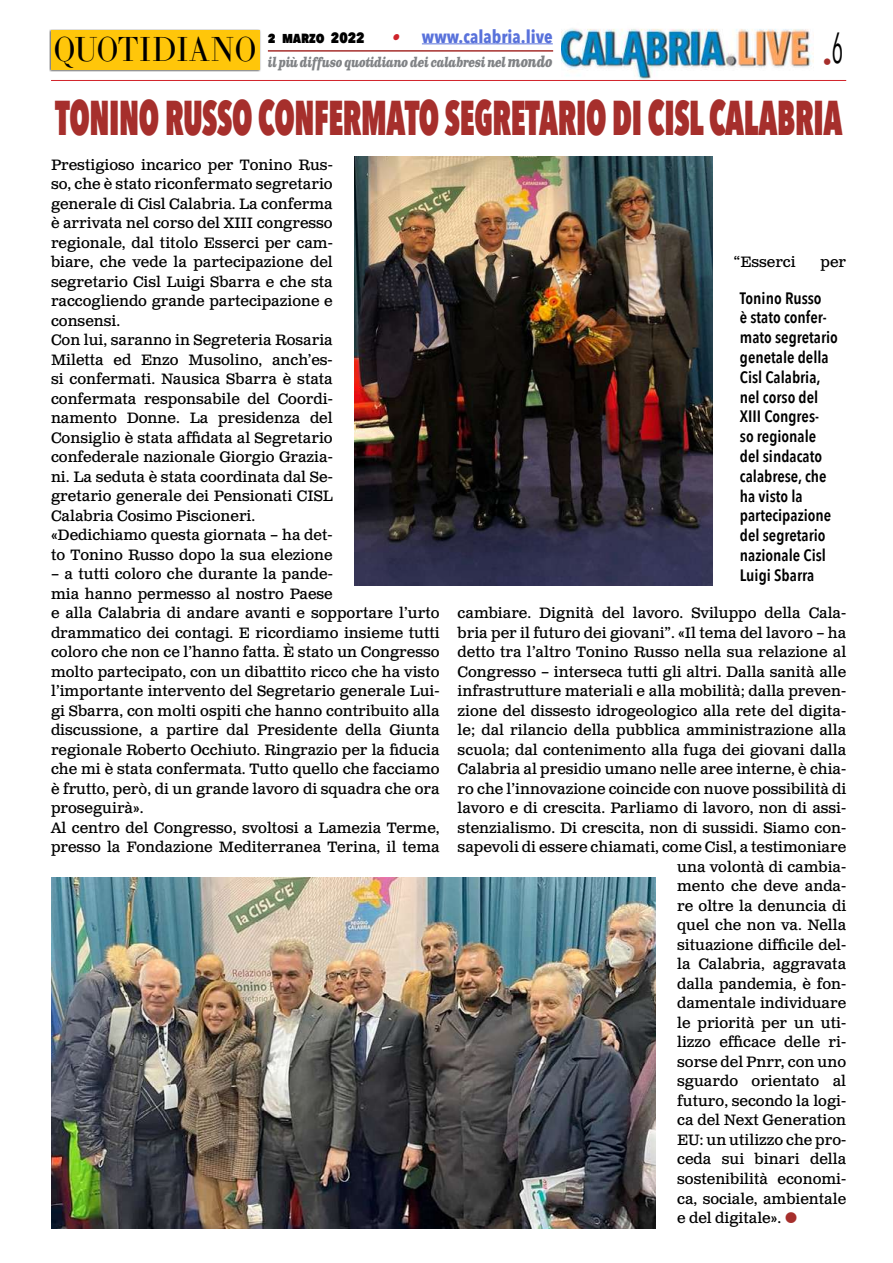
<style>
.page{position:relative;width:893px;height:1263px;background:#fff}
.page>*{position:absolute;margin:0;border:0;box-sizing:border-box;transform-origin:0 0}
.t1{font:800 48.75px "Avenir Next Condensed";letter-spacing:-.01em;color:#a62f2c;scale:.65 1}
.t2{font:34.2px "LTC Bodoni 175 Pro";color:#000;scale:.88 1}
.t3{font:700 18px "Avenir Next Condensed";color:#5972db}
.t4{font:18px "Avenir Next Condensed";color:#a62f2c}
.t5{font:600 16.5px/19.8px "Avenir Next Condensed";color:#000}
.t6{font:15px/19.5px "Clarendon Text Pro";color:#000}
.t7{font:800 15px "Avenir Next Condensed";color:#000}
.t8{font:italic 700 13.5px "Clarendon Text Pro";letter-spacing:-.05em;color:#808285;scale:.79 1}
.s1{font-family:"Clarendon Text Pro";font-style:italic;font-size:16.5px;color:#ce242b}
.s2{font-size:15px}
</style>
<div class="page">
<img style="left:561px;top:28px;width:252px;height:52px">
<hr style="left:51px;top:80px;width:795px;height:1px;background:#d2232a">
<div style="left:49px;top:29px;width:212px;height:43px;background:#000;opacity:.75"></div>
<div style="left:51px;top:31px;width:208px;height:39px;background:#ffc60a"></div>
<hr style="left:422px;top:43px;width:131px;height:1px;background:#5972db">
<hr style="left:268px;top:50px;width:285px;height:2px;background:#a62f2c">
<img style="left:354px;top:156px;width:359px;height:429px">
<img style="left:51px;top:878px;width:605px;height:351px">
<h2 class="t2" style="left:54px;top:27px;width:232px">QUOTIDIANO</h2>
<p class="t7" style="left:268px;top:28px;width:98px">2 marzo 2022</p>
<p class="t3" style="left:393px;top:25px;width:161px"><span class="s1">•</span> www.calabria.live</p>
<p class="t4" style="left:823px;top:46px;width:22px">•<sup>6</sup></p>
<h1 class="t1" style="left:55px;top:87px;width:1213px">TONINO RUSSO CONFERMATO SEGRETARIO DI CISL CALABRIA</h1>
<p class="t6" style="left:51px;top:156px;width:283px">Prestigioso incarico per Tonino Rus&shy;so, che è stato riconfermato segretario generale di Cisl Calabria. La conferma è arrivata nel corso del XIII congresso regionale, dal titolo Esserci per cam&shy;biare, che vede la partecipazione del segretario Cisl Luigi Sbarra e che sta raccogliendo grande partecipazione e consensi.<br>Con lui, saranno in Segreteria Rosaria Miletta ed Enzo Musolino, anch’es&shy;si confermati. Nausica Sbarra è stata confermata responsabile del Coordi&shy;namento Donne. La presidenza del Consiglio è stata affidata al Segretario confederale nazionale Giorgio Grazia&shy;ni. La seduta è stata coordinata dal Se&shy;gretario generale dei Pensionati CISL Calabria Cosimo Piscioneri. «Dedichiamo questa giornata – ha det&shy;to Tonino Russo dopo la sua elezione</p>
<p class="t6" style="left:51px;top:565px;width:390px">– a tutti coloro che durante la pande-<br>mia hanno permesso al nostro Paese<br>e alla Calabria di andare avanti e sopportare l’urto drammatico dei contagi. E ricordiamo insieme tutti coloro che non ce l’hanno fatta. È stato un Congresso molto partecipato, con un dibattito ricco che ha visto l’importante intervento del Segretario generale Lui&shy;gi Sbarra, con molti ospiti che hanno contribuito alla discussione, a partire dal Presidente della Giunta regionale Roberto Occhiuto. Ringrazio per la fiducia che mi è stata confermata. Tutto quello che facciamo è frutto, però, di un grande lavoro di squadra che ora proseguirà».<br>Al centro del Congresso, svoltosi a Lamezia Terme, presso la Fondazione Mediterranea Terina, il tema</p>
<p class="t8" style="left:268px;top:53px;width:362px">il più diffuso quotidiano dei calabresi nel <span class="s2">mondo</span></p>
<p class="t6" style="left:734px;top:253px;width:63px">“Esserci</p>
<p class="t6" style="left:821px;top:253px;width:27px">per</p>
<p class="t5" style="left:740px;top:287px;width:100px">Tonino Russo<br>è stato confer&shy;mato segretario genetale della<br>Cisl Calabria, nel corso del<br>XIII Congres-<br>so regionale del sindacato calabrese, che ha visto la partecipazione del segretario nazionale Cisl<br>Luigi Sbarra</p>
<p class="t6" style="left:458px;top:604px;width:390px">cambiare. Dignità del lavoro. Sviluppo della Cala-</p>
<p class="t6" style="left:458px;top:624px;width:390px">bria per il futuro dei giovani”. «Il tema del lavoro – ha</p>
<p class="t6" style="left:458px;top:643px;width:390px">detto tra l’altro Tonino Russo nella sua relazione al</p>
<p class="t6" style="left:458px;top:663px;width:390px">Congresso – interseca tutti gli altri. Dalla sanità alle</p>
<p class="t6" style="left:458px;top:682px;width:390px">infrastrutture materiali e alla mobilità; dalla preven-</p>
<p class="t6" style="left:458px;top:702px;width:390px">zione del dissesto idrogeologico alla rete del digita-</p>
<p class="t6" style="left:458px;top:721px;width:390px">le; dal rilancio della pubblica amministrazione alla</p>
<p class="t6" style="left:458px;top:741px;width:390px">scuola; dal contenimento alla fuga dei giovani dalla</p>
<p class="t6" style="left:458px;top:760px;width:390px">Calabria al presidio umano nelle aree interne, è chia-</p>
<p class="t6" style="left:458px;top:780px;width:390px">ro che l’innovazione coincide con nuove possibilità di</p>
<p class="t6" style="left:458px;top:799px;width:390px">lavoro e di crescita. Parliamo di lavoro, non di assi-</p>
<p class="t6" style="left:458px;top:819px;width:390px">stenzialismo. Di crescita, non di sussidi. Siamo con-</p>
<p class="t6" style="left:458px;top:838px;width:390px">sapevoli di essere chiamati, come Cisl, a testimoniare</p>
<p class="t6" style="left:677px;top:858px;width:171px">una volontà di cambia-</p>
<p class="t6" style="left:677px;top:877px;width:171px">mento che deve anda-</p>
<p class="t6" style="left:677px;top:897px;width:171px">re oltre la denuncia di</p>
<p class="t6" style="left:677px;top:916px;width:171px">quel che non va. Nella</p>
<p class="t6" style="left:677px;top:936px;width:171px">situazione difficile del-</p>
<p class="t6" style="left:677px;top:955px;width:171px">la Calabria, aggravata</p>
<p class="t6" style="left:677px;top:975px;width:171px">dalla pandemia, è fon-</p>
<p class="t6" style="left:677px;top:994px;width:171px">damentale individuare</p>
<p class="t6" style="left:677px;top:1014px;width:171px">le priorità per un uti-</p>
<p class="t6" style="left:677px;top:1033px;width:171px">lizzo efficace delle ri-</p>
<p class="t6" style="left:677px;top:1053px;width:171px">sorse del Pnrr, con uno</p>
<p class="t6" style="left:677px;top:1072px;width:171px">sguardo orientato al</p>
<p class="t6" style="left:677px;top:1092px;width:171px">futuro, secondo la logi-</p>
<p class="t6" style="left:677px;top:1111px;width:171px">ca del Next Generation</p>
<p class="t6" style="left:677px;top:1131px;width:171px">EU: un utilizzo che pro-</p>
<p class="t6" style="left:677px;top:1150px;width:171px">ceda sui binari della</p>
<p class="t6" style="left:677px;top:1170px;width:171px">sostenibilità economi-</p>
<p class="t6" style="left:677px;top:1189px;width:171px">ca, sociale, ambientale</p>
<p class="t6" style="left:677px;top:1209px;width:105px">e del digitale».</p>
</div>
